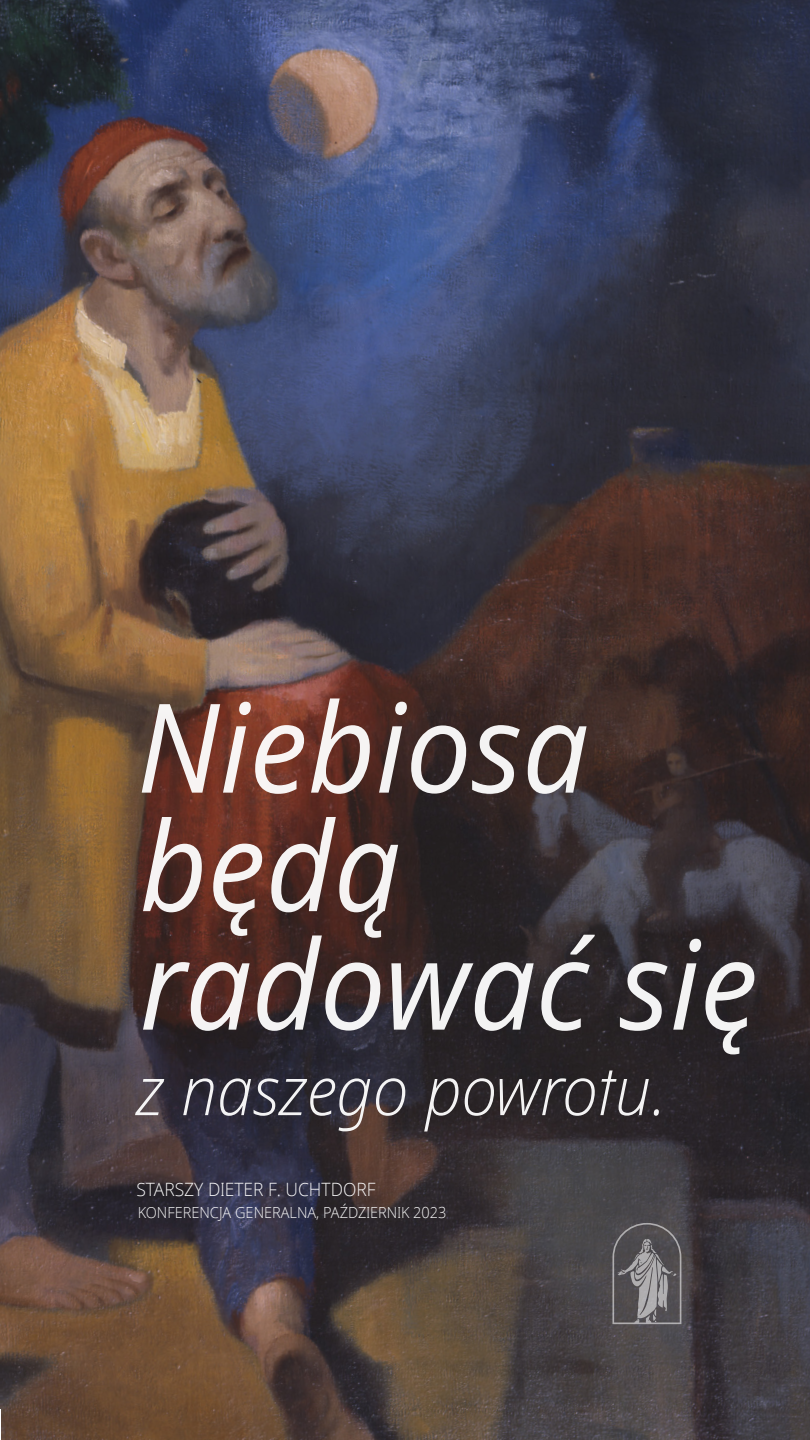
<style>
.page{position:relative;width:810px;height:1440px;background:#fff}
.page>*{position:absolute;margin:0;border:0;box-sizing:border-box;transform-origin:0 0}
.t1{font:italic 123.9px/118.5px "Dots Solidlds Lat";color:#fff;scale:.95 1}
.t2{font:italic 300 68.1px "Dots Solidlds Lat";color:#fff;scale:.95 1}
.t3{font:300 18.38px "Dots Solidlds Lat";color:#fff;scale:.95 1}
.t4{font:300 15.3px "Dots Solidlds Lat";color:#fff;scale:.95 1}
</style>
<div class="page">
<img style="left:0;top:0;width:810px;height:1440px">
<svg style="left:612px;top:1223px;width:69px;height:101px;background:#6c696c"></svg>
<h1 class="t1" style="left:137px;top:689px;width:655px">Niebiosa będą radować się</h1>
<h2 class="t2" style="left:136px;top:1041px;width:560px">z naszego powrotu.</h2>
<p class="t3" style="left:136px;top:1176px;width:253px">STARSZY DIETER F. UCHTDORF</p>
<p class="t4" style="left:138px;top:1201px;width:327px">KONFERENCJA GENERALNA, PAŹDZIERNIK 2023</p>
</div>
